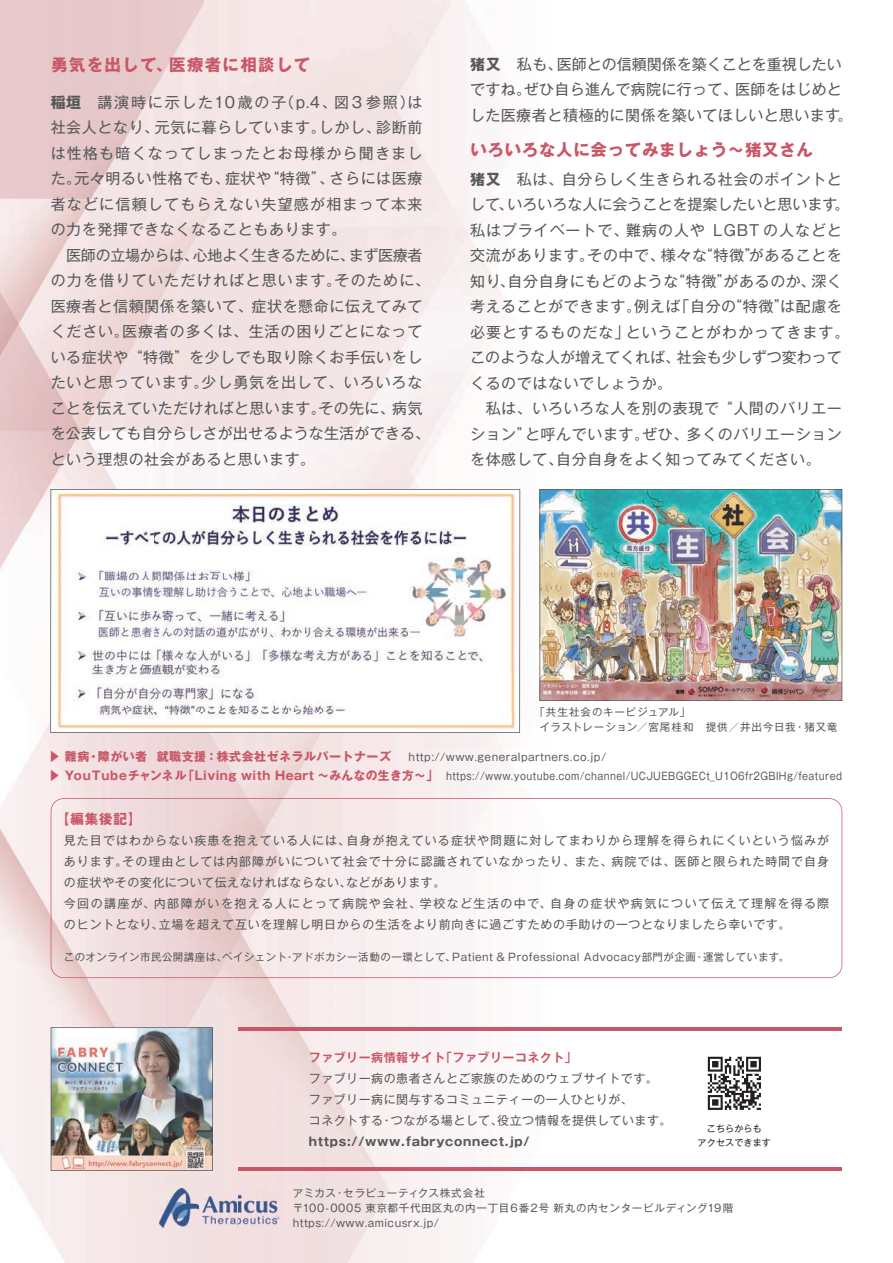
<style>
.page{position:relative;width:893px;height:1263px;background:#fff}
.page>*{position:absolute;margin:0;border:0;box-sizing:border-box;transform-origin:0 0}
.t1{font:16.5px "Gothic MB101 Bold 83 pv RKSJ H";letter-spacing:.04em;color:#c95767}
.t2{font:16.5px "Gothic MB101 Bold 83 pv RKSJ H";letter-spacing:.08em;color:#c95767}
.t3{font:15px/25.5px "Gothic MB101 reg 83 pv RKSJ H";letter-spacing:.04em;color:#57585a}
.t4{font:15px/25.5px "Gothic MB101 reg 83 pv RKSJ H";letter-spacing:.02em;color:#57585a}
.t5{font:13.5px "Gothic MB101 Bold 83 pv RKSJ H";color:#c95767}
.t6{font:12px/21px "Gothic MB101 reg 83 pv RKSJ H";letter-spacing:.08em;color:#57585a}
.t7{font:12px/21px "Gothic MB101 reg 83 pv RKSJ H";letter-spacing:.04em;color:#57585a}
.t8{font:12px "Gothic MB101 Bold 83 pv RKSJ H";letter-spacing:.06em;color:#57585a}
.t9{font:12px "Gothic MB101 Bold 83 pv RKSJ H";letter-spacing:.04em;color:#c95767}
.t10{font:12px "Gothic MB101 De B 83 pv RKSJ H";letter-spacing:.04em;color:#c95767}
.t11{font:10.5px/18.6px "Gothic MB101 reg 83 pv RKSJ H";letter-spacing:.04em;color:#57585a}
.t12{font:10.5px/15px "Gothic MB101 reg 83 pv RKSJ H";letter-spacing:.06em;color:#57585a}
.t13{font:10.5px/15px "Gothic MB101 reg 83 pv RKSJ H";letter-spacing:.08em;color:#57585a}
.t14{font:9px/13.5px "Gothic MB101 reg 83 pv RKSJ H";letter-spacing:.02em;color:#231f20;text-align:center}
.s1{font-family:"Gothic MB101 Bold 83 pv RKSJ H"}
.s2{font-family:"Koz Go Pr 6 N Regular 90 pv RKSJ H"}
.s3{font-family:"Koz Go Pr 6 N Regular 90 pv RKSJ H";font-size:12px;color:#c95767}
.s4{font-family:"Gothic MB101 Bold 83 pv RKSJ H";font-size:12px;color:#c95767}
</style>
<div class="page">
<img style="left:0;top:255px;width:242px;height:269px">
<img style="left:497px;top:255px;width:256px;height:913px">
<img style="left:0;top:524px;width:89px;height:739px">
<img style="left:89px;top:733px;width:255px;height:530px">
<img style="left:344px;top:733px;width:154px;height:530px">
<img style="left:51px;top:1027px;width:162px;height:144px">
<svg style="left:51px;top:798px;width:791px;height:180px"></svg>
<svg style="left:50px;top:489px;width:470px;height:244px"></svg>
<img style="left:539px;top:489px;width:303px;height:212px">
<hr style="left:238px;top:1028px;width:604px;height:3px;background:#c95767">
<hr style="left:238px;top:1168px;width:604px;height:3px;background:#c95767">
<img style="left:159px;top:1188px;width:120px;height:40px">
<div style="left:702px;top:1051px;width:64px;height:64px;background:#fff"></div>
<svg style="left:708px;top:1057px;width:53px;height:53px"></svg>
<p class="t2" style="left:51px;top:59px;width:261px">勇気を出して、医療者に相談して</p>
<p class="t3" style="left:51px;top:92px;width:373px;text-align:justify"><span class="s1">稲垣　</span>講演時に示した10歳の子（p.4、図3 参照）は社会人となり、元気に暮らしています。しかし、診断前は性格も暗くなってしまったとお母様から聞きました。元々明るい性格でも、症状や“特徴”、さらには医療者などに信頼してもらえない失望感が相まって本来の力を発揮できなくなることもあります。</p>
<p class="t3" style="left:51px;top:245px;width:381px;text-indent:16px">医師の立場からは、心地よく生きるために、まず医療者の力を借りていただければと思います。そのために、医療者と信頼関係を築いて、症状を懸命に伝えてみてください。医療者の多くは、生活の困りごとになっている症状や“特徴”を少しでも取り除くお手伝いをしたいと思っています。少し勇気を出して、いろいろなことを伝えていただければと思います。その先に、病気を公表しても自分らしさが出せるような生活ができる、という理想の社会があると思います。</p>
<p class="t4" style="left:470px;top:54px;width:384px"><span class="s1">猪又　</span>私も、医師との信頼関係を築くことを重視したいですね。ぜひ自ら進んで病院に行って、医師をはじめとした医療者と積極的に関係を築いてほしいと思います。</p>
<p class="t1" style="left:470px;top:143px;width:344px">いろいろな人に会ってみましょう～猪又さん</p>
<p class="t3" style="left:470px;top:168px;width:381px"><span class="s1">猪又　</span>私は、自分らしく生きられる社会のポイントとして、いろいろな人に会うことを提案したいと思います。私はプライベートで、難病の人や LGBT の人などと交流があります。その中で、様々な“特徴”があることを知り、自分自身にもどのような“特徴”があるのか、深く考えることができます。例えば「自分の“特徴”は配慮を必要とするものだな」ということがわかってきます。このような人が増えてくれば、社会も少しずつ変わってくるのではないでしょうか。<br>　私は、いろいろな人を別の表現で“人間のバリエーション”と呼んでいます。ぜひ、多くのバリエーションを体感して、自分自身をよく知ってみてください。</p>
<p class="t13" style="left:540px;top:706px;width:299px;text-indent:-5px">「共生社会のキービジュアル」<br>イラストレーション／宮尾桂和　提供／井出今日我・猪又竜</p>
<p class="t9" style="left:48px;top:752px;width:344px"><span class="s2">▶</span> 難病・障がい者 就職支援：株式会社ゼネラルパートナーズ</p>
<p class="t11" style="left:48px;top:749px;width:795px;text-indent:361px">http://www.generalpartners.co.jp/<br><span class="s3">▶</span> <span class="s4">YouTubeチャンネル「Living with Heart ～みんなの生き方～」</span> https://www.youtube.com/channel/UCJUEBGGECt_U1O6fr2GBIHg/featured</p>
<p class="t5" style="left:56px;top:814px;width:87px">【編集後記】</p>
<p class="t6" style="left:64px;top:832px;width:767px">見た目ではわからない疾患を抱えている人には、自身が抱えている症状や問題に対してまわりから理解を得られにくいという悩みがあります。その理由としては内部障がいについて社会で十分に認識されていなかったり、また、病院では、医師と限られた時間で自身の症状やその変化について伝えなければならない、などがあります。<br>今回の講座が、内部障がいを抱える人にとって病院や会社、学校など生活の中で、自身の症状や病気について伝えて理解を得る際のヒントとなり、立場を超えて互いを理解し明日からの生活をより前向きに過ごすための手助けの一つとなりましたら幸いです。</p>
<p class="t11" style="left:64px;top:949px;width:727px">このオンライン市民公開講座は、ペイシェント・アドボカシー活動の一環として、Patient &amp; Professional Advocacy部門が企画・運営しています。</p>
<p class="t10" style="left:309px;top:1052px;width:270px">ファブリー病情報サイト「ファブリーコネクト」</p>
<p class="t7" style="left:309px;top:1069px;width:364px">ファブリー病の患者さんとご家族のためのウェブサイトです。ファブリー病に関与するコミュニティーの一人ひとりが、<br>コネクトする・つながる場として、役立つ情報を提供しています。</p>
<p class="t8" style="left:309px;top:1136px;width:222px">https://www.fabryconnect.jp/</p>
<p class="t14" style="left:698px;top:1123px;width:75px">こちらからも<br>アクセスできます</p>
<p class="t12" style="left:293px;top:1187px;width:442px">アミカス・セラピューティクス株式会社<br>〒100-0005 東京都千代田区丸の内一丁目6番2号 新丸の内センタービルディング19階https://www.amicusrx.jp/</p>
</div>
